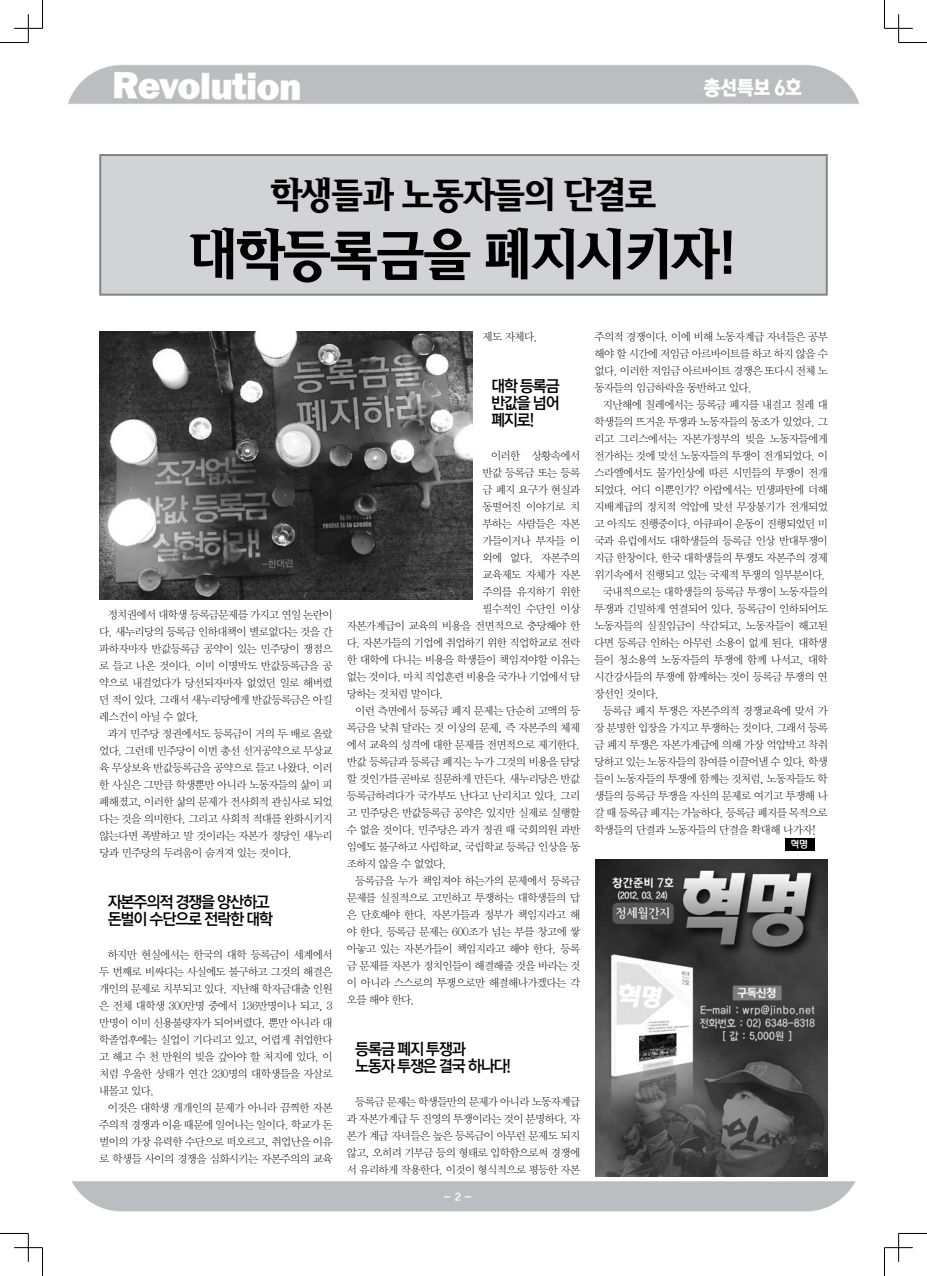
<style>
.page{position:relative;width:927px;height:1276px;background:#fff}
.page>*{position:absolute;margin:0;border:0;box-sizing:border-box;transform-origin:0 0}
.t1{font:55px "Rix Vita B";letter-spacing:-.05em;color:#000}
.t2{font:36px "Rix Vita B";letter-spacing:-.05em;color:#000}
.t3{font:16px/17px "Rix M Go B";letter-spacing:-.075em;color:#000}
.t4{font:11px/17px "YDIY Mj O310";letter-spacing:-.05em;color:#000;text-align:justify}
.t5{font:11px "YDIYGO340";color:#fff}
.t6{font:10px "Rix Head M";color:#fff}
</style>
<div class="page">
<img style="left:68px;top:65px;width:792px;height:1147px">
<div style="left:785px;top:838px;width:29px;height:12px;background:#000"></div>
<div style="left:99px;top:154px;width:729px;height:142px;background:#d1d3d4;border:2px solid #808285"></div>
<img style="left:595px;top:859px;width:233px;height:317px">
<img style="left:99px;top:332px;width:374px;height:267px">
<svg style="left:0;top:0;width:43px;height:43px"></svg>
<svg style="left:0;top:1233px;width:43px;height:43px"></svg>
<svg style="left:884px;top:0;width:43px;height:43px"></svg>
<svg style="left:884px;top:1233px;width:43px;height:43px"></svg>
<h2 class="t2" style="left:270px;top:173px;width:388px">학생들과 노동자들의 단결로</h2>
<h1 class="t1" style="left:189px;top:221px;width:551px">대학등록금을 폐지시키자!</h1>
<p class="t4" style="left:99px;top:607px;width:235px;text-indent:9px">정치권에서 대학생 등록금문제를 가지고 연일 논란이 다. 새누리당의 등록금 인하대책이 별로없다는 것을 간 파하자마자 반값등록금 공약이 있는 민주당이 쟁점으 로 들고 나온 것이다. 이미 이명박도 반값등록금을 공 약으로 내걸었다가 당선되자마자 없었던 일로 해버렸 던 적이 있다. 그래서 새누리당에게 반값등록금은 아킬 레스건이 아닐 수 없다.</p>
<p class="t4" style="left:99px;top:725px;width:235px;text-indent:9px">과거 민주당 정권에서도 등록금이 거의 두 배로 올랐 었다. 그런데 민주당이 이번 총선 선거공약으로 무상교 육 무상보육 반값등록금을 공약으로 들고 나왔다. 이러 한 사실은 그만큼 학생뿐만 아니라 노동자들의 삶이 피 폐해졌고, 이러한 삶의 문제가 전사회적 관심사로 되었 다는 것을 의미한다. 그리고 사회적 적대를 완화시키지 않는다면 폭발하고 말 것이라는 자본가 정당인 새누리 당과 민주당의 두려움이 숨겨져 있는 것이다.</p>
<h3 class="t3" style="left:108px;top:894px;width:167px">자본주의적 경쟁을 양산하고 돈벌이 수단으로 전락한 대학</h3>
<p class="t4" style="left:99px;top:947px;width:235px;text-indent:9px">하지만 현실에서는 한국의 대학 등록금이 세계에서 두 번째로 비싸다는 사실에도 불구하고 그것의 해결은 개인의 문제로 치부되고 있다. 지난해 학자금대출 인원 은 전체 대학생 300만명 중에서 136만명이나 되고, 3 만명이 이미 신용불량자가 되어버렸다. 뿐만 아니라 대 학졸업후에는 실업이 기다리고 있고, 어렵게 취업한다 고 해고 수 천 만원의 빚을 갚아야 할 처지에 있다. 이 처럼 우울한 상태가 연간 230명의 대학생들을 자살로 내몰고 있다.</p>
<p class="t4" style="left:99px;top:1099px;width:235px;text-indent:8px">이것은 대학생 개개인의 문제가 아니라 끔찍한 자본 주의적 경쟁과 이윤 때문에 일어나는 일이다. 학교가 돈 벌이의 가장 유력한 수단으로 떠오르고, 취업난을 이유 로 학생들 사이의 경쟁을 심화시키는 자본주의의 교육</p>
<p class="t4" style="left:483px;top:328px;width:57px">제도 자체다.</p>
<h3 class="t3" style="left:491px;top:377px;width:70px;text-align:justify">대학 등록금 반값을 넘어 폐지로!</h3>
<p class="t4" style="left:491px;top:447px;width:91px">이러한 상황속에서</p>
<p class="t4" style="left:482px;top:464px;width:99px">반값 등록금 또는 등록</p>
<p class="t4" style="left:482px;top:481px;width:99px">금 폐지 요구가 현실과</p>
<p class="t4" style="left:482px;top:498px;width:99px">동떨어진 이야기로 치</p>
<p class="t4" style="left:482px;top:515px;width:99px">부하는 사람들은 자본</p>
<p class="t4" style="left:482px;top:532px;width:99px">가들이거나 부자들 이</p>
<p class="t4" style="left:482px;top:549px;width:99px">외에 없다. 자본주의</p>
<p class="t4" style="left:482px;top:566px;width:99px">교육제도 자체가 자본</p>
<p class="t4" style="left:482px;top:583px;width:99px">주의를 유지하기 위한</p>
<p class="t4" style="left:482px;top:600px;width:99px">필수적인 수단인 이상</p>
<p class="t4" style="left:347px;top:617px;width:235px">자본가계급이 교육의 비용을 전면적으로 충당해야 한</p>
<p class="t4" style="left:347px;top:634px;width:235px">다. 자본가들의 기업에 취업하기 위한 직업학교로 전락</p>
<p class="t4" style="left:347px;top:651px;width:235px">한 대학에 다니는 비용을 학생들이 책임져야할 이유는</p>
<p class="t4" style="left:347px;top:668px;width:235px">없는 것이다. 마치 직업훈련 비용을 국가나 기업에서 담</p>
<p class="t4" style="left:347px;top:685px;width:98px">당하는 것처럼 말이다.</p>
<p class="t4" style="left:355px;top:702px;width:226px">이런 측면에서 등록금 폐지 문제는 단순히 고액의 등</p>
<p class="t4" style="left:347px;top:719px;width:235px">록금을 낮춰 달라는 것 이상의 문제, 즉 자본주의 체제</p>
<p class="t4" style="left:347px;top:736px;width:235px">에서 교육의 성격에 대한 문제를 전면적으로 제기한다.</p>
<p class="t4" style="left:347px;top:753px;width:235px">반값 등록금과 등록금 폐지는 누가 그것의 비용을 담당</p>
<p class="t4" style="left:347px;top:770px;width:235px">할 것인가를 곧바로 질문하게 만든다. 새누리당은 반값</p>
<p class="t4" style="left:347px;top:787px;width:235px">등록금하려다가 국가부도 난다고 난리치고 있다. 그리</p>
<p class="t4" style="left:347px;top:804px;width:235px">고 민주당은 반값등록금 공약은 있지만 실제로 실행할</p>
<p class="t4" style="left:347px;top:821px;width:235px">수 없을 것이다. 민주당은 과거 정권 때 국회의원 과반</p>
<p class="t4" style="left:347px;top:838px;width:235px">임에도 불구하고 사립학교, 국립학교 등록금 인상을 동</p>
<p class="t4" style="left:347px;top:855px;width:102px">조하지 않을 수 없었다.</p>
<p class="t4" style="left:355px;top:872px;width:226px">등록금을 누가 책임져야 하는가의 문제에서 등록금</p>
<p class="t4" style="left:347px;top:889px;width:235px">문제를 실질적으로 고민하고 투쟁하는 대학생들의 답</p>
<p class="t4" style="left:347px;top:906px;width:235px">은 단호해야 한다. 자본가들과 정부가 책임지라고 해</p>
<p class="t4" style="left:347px;top:923px;width:235px">야 한다. 등록금 문제는 600조가 넘는 부를 창고에 쌓</p>
<p class="t4" style="left:347px;top:940px;width:235px">아놓고 있는 자본가들이 책임지라고 해야 한다. 등록</p>
<p class="t4" style="left:347px;top:957px;width:235px">금 문제를 자본가 정치인들이 해결해줄 것을 바라는 것</p>
<p class="t4" style="left:347px;top:974px;width:235px">이 아니라 스스로의 투쟁으로만 해결해나가겠다는 각</p>
<p class="t4" style="left:347px;top:991px;width:70px">오를 해야 한다.</p>
<h3 class="t3" style="left:355px;top:1040px;width:157px">등록금 폐지 투쟁과<br>노동자 투쟁은 결국 하나다!</h3>
<p class="t4" style="left:347px;top:1093px;width:235px;text-indent:9px">등록금 문제는 학생들만의 문제가 아니라 노동자계급 과 자본가계급 두 진영의 투쟁이라는 것이 분명하다. 자 본가 계급 자녀들은 높은 등록금이 아무런 문제도 되지 않고, 오히려 기부금 등의 형태로 입학함으로써 경쟁에 서 유리하게 작용한다. 이것이 형식적으로 평등한 자본</p>
<p class="t5" style="left:444px;top:1190px;width:29px">- 2 -</p>
<p class="t4" style="left:594px;top:328px;width:235px">주의적 경쟁이다. 이에 비해 노동자계급 자녀들은 공부 해야 할 시간에 저임금 아르바이트를 하고 하지 않을 수 없다. 이러한 저임금 아르바이트 경쟁은 또다시 전체 노 동자들의 임금하락을 동반하고 있다.</p>
<p class="t4" style="left:603px;top:396px;width:226px">지난해에 칠레에서는 등록금 폐지를 내걸고 칠레 대</p>
<p class="t4" style="left:594px;top:413px;width:235px">학생들의 뜨거운 투쟁과 노동자들의 동조가 있었다. 그</p>
<p class="t4" style="left:594px;top:430px;width:235px">리고 그리스에서는 자본가정부의 빚을 노동자들에게</p>
<p class="t4" style="left:594px;top:447px;width:235px">전가하는 것에 맞선 노동자들의 투쟁이 전개되었다. 이</p>
<p class="t4" style="left:594px;top:464px;width:235px">스라엘에서도 물가인상에 따른 시민들의 투쟁이 전개</p>
<p class="t4" style="left:594px;top:481px;width:235px">되었다. 어디 이뿐인가? 아랍에서는 민생파탄에 더해</p>
<p class="t4" style="left:595px;top:498px;width:235px">지배계급의 정치적 억압에 맞선 무장봉기가 전개되었</p>
<p class="t4" style="left:595px;top:515px;width:235px">고 아직도 진행중이다. 아큐파이 운동이 진행되었던 미</p>
<p class="t4" style="left:595px;top:532px;width:235px">국과 유럽에서도 대학생들의 등록금 인상 반대투쟁이</p>
<p class="t4" style="left:594px;top:549px;width:235px">지금 한창이다. 한국 대학생들의 투쟁도 자본주의 경제</p>
<p class="t4" style="left:594px;top:566px;width:233px">위기속에서 진행되고 있는 국제적 투쟁의 일부분이다.</p>
<p class="t4" style="left:603px;top:583px;width:226px">국내적으로는 대학생들의 등록금 투쟁이 노동자들의</p>
<p class="t4" style="left:594px;top:600px;width:235px">투쟁과 긴밀하게 연결되어 있다. 등록금이 인하되어도</p>
<p class="t4" style="left:594px;top:617px;width:235px">노동자들의 실질임금이 삭감되고, 노동자들이 해고된</p>
<p class="t4" style="left:594px;top:634px;width:235px">다면 등록금 인하는 아무런 소용이 없게 된다. 대학생</p>
<p class="t4" style="left:594px;top:651px;width:235px">들이 청소용역 노동자들의 투쟁에 함께 나서고, 대학</p>
<p class="t4" style="left:594px;top:668px;width:235px">시간강사들의 투쟁에 함께하는 것이 등록금 투쟁의 연</p>
<p class="t4" style="left:594px;top:685px;width:66px">장선인 것이다.</p>
<p class="t4" style="left:603px;top:702px;width:226px">등록금 폐지 투쟁은 자본주의적 경쟁교육에 맞서 가</p>
<p class="t4" style="left:594px;top:719px;width:235px">장 분명한 입장을 가지고 투쟁하는 것이다. 그래서 등록</p>
<p class="t4" style="left:594px;top:736px;width:235px">금 폐지 투쟁은 자본가계급에 의해 가장 억압박고 착취</p>
<p class="t4" style="left:594px;top:753px;width:235px">당하고 있는 노동자들의 참여를 이끌어낼 수 있다. 학생</p>
<p class="t4" style="left:594px;top:770px;width:235px">들이 노동자들의 투쟁에 함께는 것처럼, 노동자들도 학</p>
<p class="t4" style="left:594px;top:787px;width:235px">생들의 등록금 투쟁을 자신의 문제로 여기고 투쟁해 나</p>
<p class="t4" style="left:594px;top:804px;width:235px">갈 때 등록금 폐지는 가능하다. 등록금 폐지를 목적으로</p>
<p class="t4" style="left:594px;top:821px;width:223px">학생들의 단결과 노동자들의 단결을 확대해 나가자!</p>
<p class="t6" style="left:791px;top:838px;width:19px">혁명</p>
</div>
